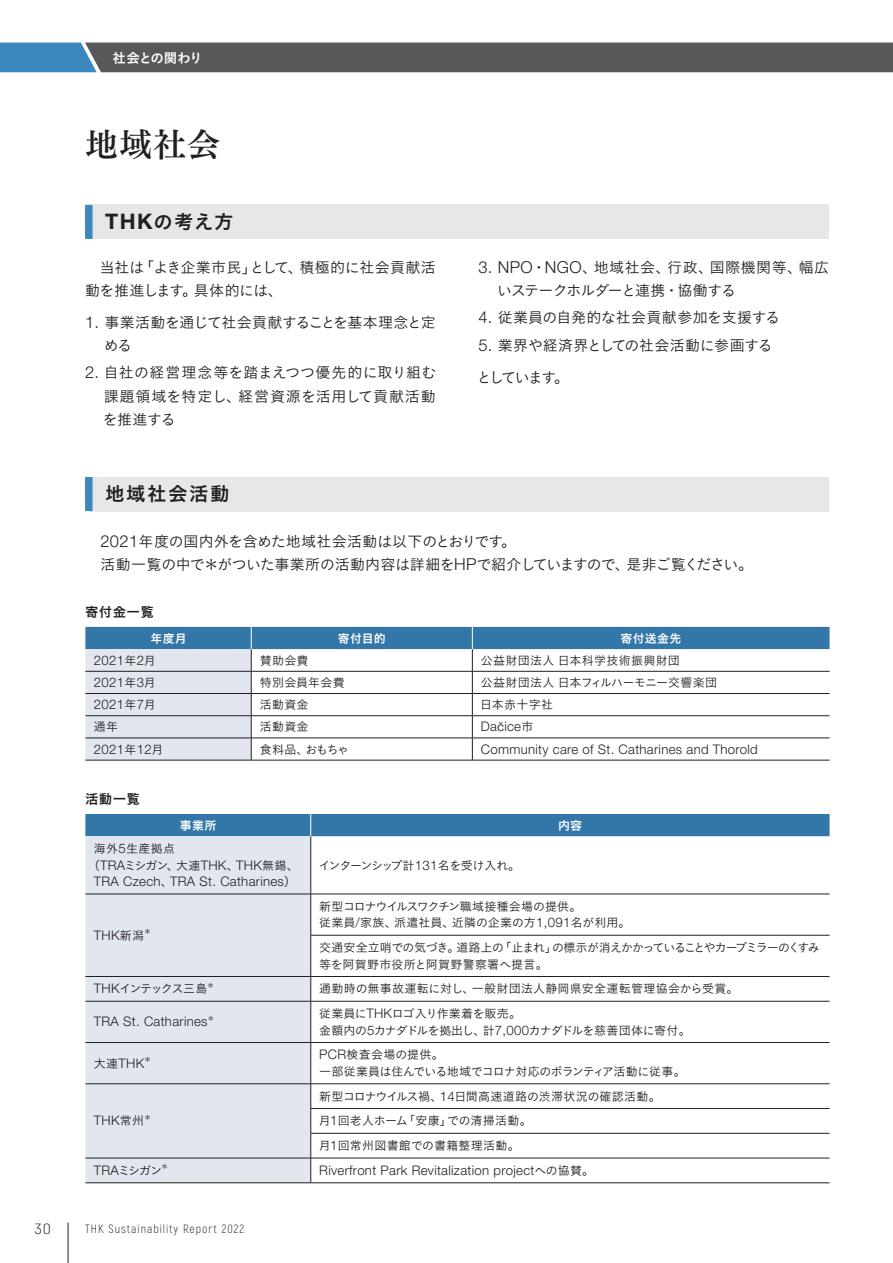
<style>
.page{position:relative;width:893px;height:1263px;background:#fff}
.page>*{position:absolute;margin:0;border:0;box-sizing:border-box;transform-origin:0 0}
.t1{font:33px "Tsuku Min Pro B";color:#231f20}
.t2{font:19.5px "Koburina Go Std W6";letter-spacing:.075em;color:#231f20}
.t3{font:15px/23.2px "Koburina Go Std W3";letter-spacing:-.015em;color:#231f20}
.t4{font:15px/23.2px "Koburina Go Std W3";letter-spacing:-.04em;color:#231f20}
.t5{font:300 14.85px "Akrobat";color:#231f20;scale:1.22 1}
.t6{font:13.5px "Koburina Go Std W6";letter-spacing:.025em;color:#231f20}
.t7{font:13.5px "Koburina Go Std W6";letter-spacing:-.04em;color:#fff}
.t8{font:300 13.2px "Helvetica Neue LT Std";letter-spacing:.025em;color:#231f20}
.t9{font:12px/24.8px "Koburina Go Std W3";letter-spacing:.025em;color:#231f20}
.t10{font:12px/16.5px "Koburina Go Std W3";letter-spacing:-.01em;color:#231f20}
.t11{font:12px/16.5px "Koburina Go Std W3";letter-spacing:-.04em;color:#231f20}
.t12{font:300 12px "Akrobat";letter-spacing:.08em;color:#231f20}
.t13{font:12px "Koburina Go Std W3";letter-spacing:.015em;color:#231f20}
.t14{font:12px "Koburina Go Std W3";letter-spacing:-.095em;color:#231f20}
.t15{font:12px "Koburina Go Std W6";letter-spacing:.025em;color:#fff}
.t16{font:12px "Koburina Go Std W3";letter-spacing:-.1em;color:#231f20}
.t17{font:7.05px "Koburina Go Std W3";color:#231f20}
.s1{font-family:"Helvetica Neue LT Std";font-weight:700;font-size:21.45px}
.s2{font-family:"Helvetica Neue LT Std";font-weight:300;font-size:16.5px}
.s3{font-family:"Koburina Go Std W3";font-weight:400;font-size:12px}
.s4{font-family:"Gothic BBB Pr 6";font-weight:500;font-size:12px}
.s5{font-family:"Helvetica Neue LT Std";font-weight:300;font-size:13.2px}
</style>
<div class="page">
<hr style="left:85px;top:760px;width:166px;height:1px;background:#231f20">
<hr style="left:251px;top:760px;width:221px;height:1px;background:#231f20">
<hr style="left:472px;top:760px;width:357px;height:1px;background:#231f20">
<svg style="left:85px;top:627px;width:744px;height:133px"></svg>
<div style="left:85px;top:836px;width:225px;height:346px;background:#e2e6ef"></div>
<hr style="left:310px;top:836px;width:1px;height:58px;background:#231f20">
<hr style="left:85px;top:894px;width:226px;height:1px;background:#231f20">
<hr style="left:311px;top:894px;width:518px;height:1px;background:#231f20">
<hr style="left:310px;top:894px;width:1px;height:41px;background:#231f20">
<hr style="left:311px;top:935px;width:518px;height:1px;background:#231f20">
<hr style="left:310px;top:935px;width:1px;height:41px;background:#231f20">
<hr style="left:85px;top:976px;width:226px;height:1px;background:#231f20">
<hr style="left:311px;top:976px;width:518px;height:1px;background:#231f20">
<svg style="left:310px;top:977px;width:1px;height:24px"></svg>
<hr style="left:85px;top:1001px;width:226px;height:1px;background:#231f20">
<hr style="left:311px;top:1001px;width:518px;height:1px;background:#231f20">
<hr style="left:310px;top:1001px;width:1px;height:41px;background:#231f20">
<hr style="left:85px;top:1042px;width:226px;height:1px;background:#231f20">
<hr style="left:311px;top:1042px;width:518px;height:1px;background:#231f20">
<hr style="left:310px;top:1043px;width:1px;height:40px;background:#231f20">
<hr style="left:85px;top:1083px;width:226px;height:1px;background:#231f20">
<hr style="left:311px;top:1083px;width:518px;height:1px;background:#231f20">
<hr style="left:311px;top:1108px;width:518px;height:1px;background:#231f20">
<hr style="left:311px;top:1133px;width:518px;height:1px;background:#231f20">
<hr style="left:85px;top:1158px;width:226px;height:1px;background:#231f20">
<hr style="left:311px;top:1158px;width:518px;height:1px;background:#231f20">
<svg style="left:310px;top:1084px;width:1px;height:98px"></svg>
<hr style="left:85px;top:1182px;width:226px;height:1px;background:#231f20">
<hr style="left:311px;top:1182px;width:518px;height:1px;background:#231f20">
<div style="left:85px;top:814px;width:744px;height:22px;background:#3377a8"></div>
<svg style="left:0;top:43px;width:893px;height:29px;background:#545d64"></svg>
<div style="left:89px;top:205px;width:740px;height:34px;background:#e6e7e9"></div>
<div style="left:85px;top:205px;width:8px;height:34px;background:#3a88bf"></div>
<div style="left:89px;top:477px;width:740px;height:34px;background:#e6e7e9"></div>
<div style="left:85px;top:477px;width:8px;height:34px;background:#3a88bf"></div>
<hr style="left:68px;top:1222px;width:1px;height:41px;background:#231f20">
<p class="t7" style="left:113px;top:47px;width:92px">社会との関わり</p>
<h1 class="t1" style="left:85px;top:118px;width:136px">地域社会</h1>
<h2 class="t2" style="left:105px;top:207px;width:130px"><span class="s1">THK</span>の考え方</h2>
<p class="t3" style="left:85px;top:255px;width:352px">　当社は「よき企業市民」として、積極的に社会貢献活動を推進します。具体的には、</p>
<p class="t4" style="left:104px;top:310px;width:334px;text-indent:-19px"><span class="s2">1.</span> 事業活動を通じて社会貢献することを基本理念と定める</p>
<p class="t3" style="left:103px;top:361px;width:335px;text-align:justify;text-indent:-18px"><span class="s2">2.</span> 自社の経営理念等を踏まえつつ優先的に取り組む課題領域を特定し、経営資源を活用して貢献活動を推進する</p>
<h2 class="t2" style="left:105px;top:479px;width:126px">地域社会活動</h2>
<p class="t3" style="left:497px;top:255px;width:333px;text-indent:-19px"><span class="s2">3. NPO</span>・<span class="s2">NGO</span>、地域社会、行政、国際機関等、幅広いステークホルダーと連携・協働する</p>
<p class="t3" style="left:478px;top:306px;width:303px"><span class="s2">4.</span> 従業員の自発的な社会貢献参加を支援する</p>
<p class="t3" style="left:477px;top:329px;width:298px;line-height:31.8px"><span class="s2">5.</span> 業界や経済界としての社会活動に参画するとしています。</p>
<p class="t3" style="left:85px;top:529px;width:669px;text-indent:15px"><span class="s2">2021</span>年度の国内外を含めた地域社会活動は以下のとおりです。<br>　活動一覧の中で＊がついた事業所の活動内容は詳細を<span class="s2">HP</span>で紹介していますので、是非ご覧ください。</p>
<p class="t6" style="left:85px;top:601px;width:70px">寄付金一覧</p>
<p class="t15" style="left:151px;top:629px;width:38px">年度月</p>
<p class="t15" style="left:338px;top:629px;width:49px">寄付目的</p>
<p class="t15" style="left:620px;top:629px;width:63px">寄付送金先</p>
<p class="t8" style="left:94px;top:652px;width:63px">2021<span class="s3">年</span>2<span class="s3">月</span></p>
<p class="t10" style="left:260px;top:652px;width:50px">賛助会費</p>
<p class="t9" style="left:481px;top:648px;width:201px">公益財団法人日本科学技術振興財団</p>
<p class="t8" style="left:94px;top:674px;width:63px">2021<span class="s3">年</span>3<span class="s3">月</span></p>
<p class="t9" style="left:260px;top:670px;width:87px">特別会員年会費</p>
<p class="t13" style="left:481px;top:673px;width:238px">公益財団法人日本フィルハーモニー交響楽団</p>
<p class="t8" style="left:94px;top:696px;width:63px">2021<span class="s3">年</span>7<span class="s3">月</span></p>
<p class="t10" style="left:260px;top:696px;width:50px">活動資金</p>
<p class="t10" style="left:480px;top:696px;width:74px">日本赤十字社</p>
<p class="t10" style="left:94px;top:718px;width:26px">通年</p>
<p class="t10" style="left:260px;top:718px;width:50px">活動資金</p>
<p class="t8" style="left:481px;top:719px;width:54px">Da<span class="s4">č</span>ice<span class="s3">市</span></p>
<p class="t8" style="left:94px;top:741px;width:71px">2021<span class="s3">年</span>12<span class="s3">月</span></p>
<p class="t10" style="left:260px;top:741px;width:91px">食料品、おもちゃ</p>
<p class="t8" style="left:481px;top:741px;width:278px">Community care of St. Catharines and Thorold</p>
<p class="t6" style="left:85px;top:788px;width:57px">活動一覧</p>
<p class="t15" style="left:180px;top:816px;width:38px">事業所</p>
<p class="t15" style="left:558px;top:816px;width:26px">内容</p>
<p class="t9" style="left:88px;top:840px;width:212px;line-height:16.5px;text-indent:6px">海外<span class="s5">5</span>生産拠点<br>（<span class="s5">TRA</span>ミシガン、大連<span class="s5">THK</span>、<span class="s5">THK</span>無錫、</p>
<p class="t8" style="left:94px;top:873px;width:204px">TRA Czech<span class="s3">、</span>TRA St. Catharines<span class="s3">）</span></p>
<p class="t14" style="left:319px;top:856px;width:203px">インターンシップ計<span class="s5">131</span>名を受け入れ。</p>
<p class="t8" style="left:94px;top:927px;width:52px">THK<span class="s3">新潟</span></p>
<p class="t17" style="left:144px;top:926px;width:8px">＊</p>
<p class="t10" style="left:319px;top:898px;width:313px">新型コロナウイルスワクチン職域接種会場の提供。<br>従業員<span class="s5">/</span>家族、派遣社員、近隣の企業の方<span class="s5">1,091</span>名が利用。</p>
<p class="t11" style="left:319px;top:939px;width:502px">交通安全立哨での気づき。道路上の「止まれ」の標示が消えかかっていることやカーブミラーのくすみ等を阿賀野市役所と阿賀野警察署へ提言。</p>
<p class="t16" style="left:94px;top:980px;width:115px"><span class="s5">THK</span>インテックス三島</p>
<p class="t17" style="left:207px;top:979px;width:8px">＊</p>
<p class="t9" style="left:319px;top:976px;width:421px">通勤時の無事故運転に対し、一般財団法人静岡県安全運転管理協会から受賞。</p>
<p class="t8" style="left:94px;top:1014px;width:122px">TRA St. Catharines<sup>＊</sup></p>
<p class="t11" style="left:319px;top:1005px;width:373px">従業員に<span class="s5">THK</span>ロゴ入り作業着を販売。<br>金額内の<span class="s5">5</span>カナダドルを拠出し、計<span class="s5">7,000</span>カナダドルを慈善団体に寄付。</p>
<p class="t8" style="left:94px;top:1055px;width:59px"><span class="s3">大連</span>THK<sup>＊</sup></p>
<p class="t10" style="left:319px;top:1046px;width:368px"><span class="s5">PCR</span>検査会場の提供。<br>一部従業員は住んでいる地域でコロナ対応のボランティア活動に従事。</p>
<p class="t8" style="left:94px;top:1113px;width:52px">THK<span class="s3">常州</span></p>
<p class="t17" style="left:144px;top:1111px;width:8px">＊</p>
<p class="t9" style="left:319px;top:1084px;width:343px">新型コロナウイルス禍、<span class="s5">14</span>日間高速道路の渋滞状況の確認活動。月<span class="s5">1</span>回老人ホーム｢安康｣での清掃活動。<br>月<span class="s5">1</span>回常州図書館での書籍整理活動。</p>
<p class="t10" style="left:94px;top:1162px;width:70px"><span class="s5">TRA</span>ミシガン</p>
<p class="t17" style="left:161px;top:1161px;width:8px">＊</p>
<p class="t8" style="left:319px;top:1162px;width:276px">Riverfront Park Revitalization project<span class="s3">への協賛。</span></p>
<p class="t5" style="left:35px;top:1220px;width:15px">30</p>
<p class="t12" style="left:85px;top:1221px;width:161px">THK Sustainability Report 2022</p>
</div>
